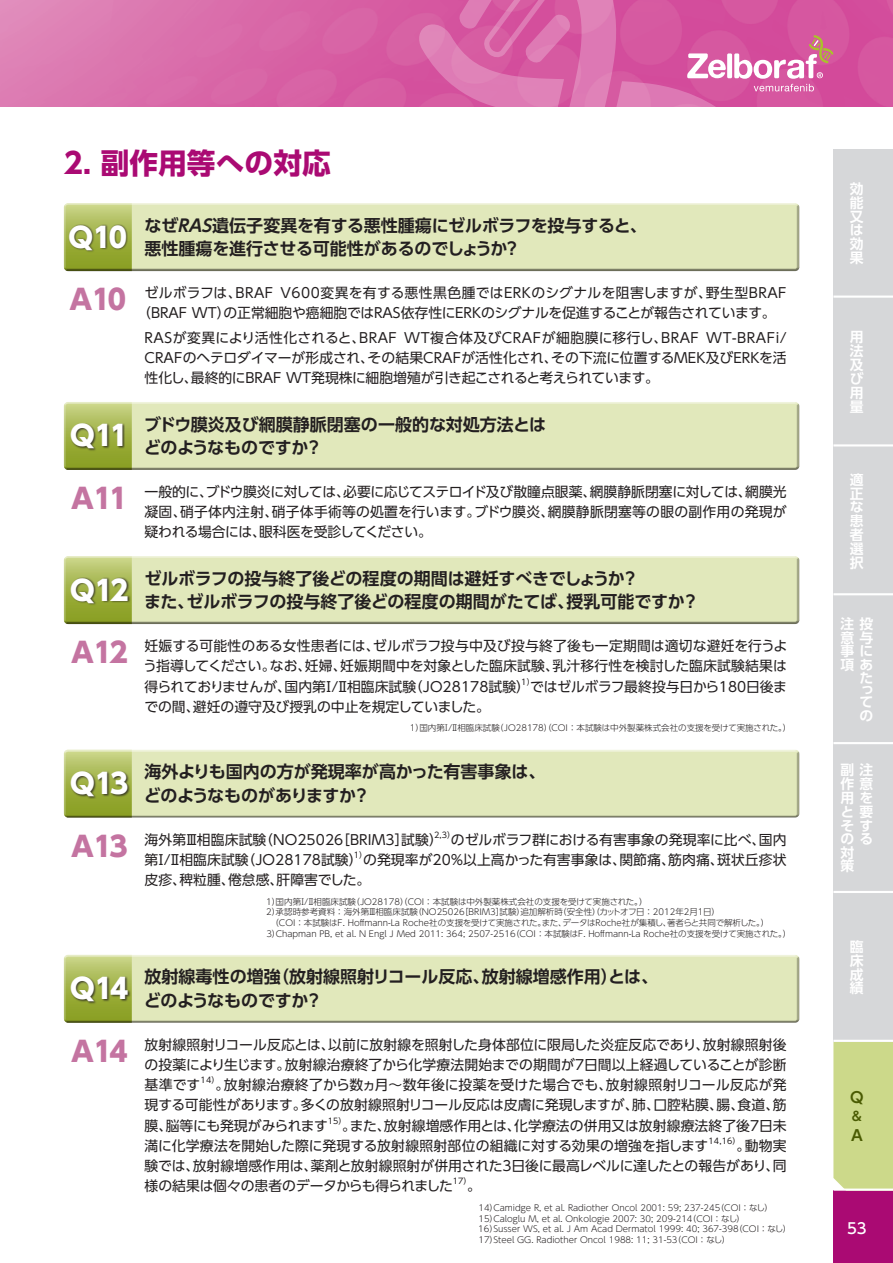
<style>
.page{position:relative;width:893px;height:1263px;background:#fff}
.page>*{position:absolute;margin:0;border:0;box-sizing:border-box;transform-origin:0 0}
.t1{font:700 28.65px "UD Shin Go Pro";color:#aa0a73}
.t2{font:800 27.6px "UD Shin Go Pro";letter-spacing:-.05em;color:#c474a1}
.t3{font:800 27.6px "UD Shin Go Pro";letter-spacing:-.05em;color:#fff}
.t4{font:700 16.95px/23.4px "UD Shin Go Pro De";color:#231f20}
.t5{font:500 14.85px "UD Shin Go Pro";color:#fff}
.t6{font:700 14.85px "UD Shin Go Pro De";color:#4a5b02}
.t7{font:13.8px/20.2px "UD Shin Go Pro";color:#231f20;text-align:justify}
.t8{font:700 13.8px/13.8px "UD Shin Go Pro De";color:#fff;text-align:justify}
.t9{font:700 12.75px "UD Shin Go Pro De";color:#4a5b02}
.t10{font:300 8.55px/10.6px "UD Shin Go Pro";color:#231f20}
.t11{font:8.1px "UD Shin Go Pro";letter-spacing:.02em;color:#231f20}
.s1{font-weight:800;font-size:27.6px;color:#c474a1}
</style>
<div class="page">
<img style="left:0;top:0;width:893px;height:106px">
<div style="left:833px;top:1191px;width:60px;height:72px;background:#aa0a73"></div>
<svg style="left:417px;top:0;width:416px;height:106px;background:#d966a8"></svg>
<svg style="left:66px;top:203px;width:731px;height:1px"></svg>
<div style="left:64px;top:204px;width:736px;height:68px;background:#231f20;opacity:.85"></div>
<div style="left:68px;top:224px;width:60px;height:29px;background:#231f20;opacity:.8"></div>
<svg style="left:66px;top:402px;width:731px;height:1px"></svg>
<div style="left:64px;top:403px;width:736px;height:68px;background:#231f20;opacity:.85"></div>
<svg style="left:66px;top:556px;width:731px;height:1px"></svg>
<div style="left:64px;top:557px;width:736px;height:68px;background:#231f20;opacity:.85"></div>
<div style="left:64px;top:750px;width:736px;height:69px;background:#231f20;opacity:.85"></div>
<svg style="left:65px;top:954px;width:733px;height:2px"></svg>
<div style="left:64px;top:956px;width:736px;height:68px;background:#231f20;opacity:.85"></div>
<div style="left:70px;top:423px;width:55px;height:28px;background:#231f20;opacity:.8"></div>
<div style="left:70px;top:577px;width:60px;height:29px;background:#231f20;opacity:.8"></div>
<div style="left:70px;top:770px;width:60px;height:29px;background:#231f20;opacity:.8"></div>
<div style="left:70px;top:976px;width:60px;height:28px;background:#231f20;opacity:.8"></div>
<div style="left:833px;top:1042px;width:60px;height:146px;background:#ccd98a"></div>
<div style="left:833px;top:149px;width:60px;height:149px;background:#d6d7d9"></div>
<div style="left:833px;top:298px;width:60px;height:148px;background:#d6d7d9"></div>
<div style="left:833px;top:446px;width:60px;height:149px;background:#d6d7d9"></div>
<div style="left:833px;top:595px;width:60px;height:149px;background:#d6d7d9"></div>
<div style="left:833px;top:744px;width:60px;height:149px;background:#d6d7d9"></div>
<div style="left:833px;top:893px;width:60px;height:149px;background:#d6d7d9"></div>
<hr style="left:833px;top:296px;width:60px;height:2px;background:#fff">
<hr style="left:833px;top:444px;width:60px;height:2px;background:#fff">
<hr style="left:833px;top:593px;width:60px;height:2px;background:#fff">
<hr style="left:833px;top:1040px;width:60px;height:2px;background:#fff">
<hr style="left:833px;top:742px;width:60px;height:2px;background:#fff">
<hr style="left:833px;top:891px;width:60px;height:2px;background:#fff">
<h1 class="t1" style="left:64px;top:140px;width:269px">2. 副作用等への対応</h1>
<p class="t4" style="left:69px;top:213px;width:580px;text-indent:76px">なぜRAS遺伝子変異を有する悪性腫瘍にゼルボラフを投与すると、<br><sup>Q10</sup> 悪性腫瘍を進行させる可能性があるのでしょうか？</p>
<p class="t7" style="left:137px;top:282px;width:651px;text-indent:7px">ゼルボラフは、BRAF V600変異を有する悪性黒色腫ではERKのシグナルを阻害しますが、野生型BRAF（BRAF WT）の正常細胞や癌細胞ではRAS依存性にERKのシグナルを促進することが報告されています。</p>
<p class="t7" style="left:145px;top:327px;width:644px">RASが変異により活性化されると、BRAF WT複合体及びCRAFが細胞膜に移行し、BRAF WT-BRAFi/ CRAFのヘテロダイマーが形成され、その結果CRAFが活性化され、その下流に位置するMEK及びERKを活性化し、最終的にBRAF WT発現株に細胞増殖が引き起こされると考えられています。</p>
<h2 class="t2" style="left:70px;top:277px;width:58px">A10</h2>
<h2 class="t3" style="left:70px;top:413px;width:60px">Q11</h2>
<h2 class="t2" style="left:71px;top:476px;width:58px">A11</h2>
<h2 class="t3" style="left:70px;top:567px;width:60px">Q12</h2>
<h2 class="t2" style="left:71px;top:630px;width:58px">A12</h2>
<h2 class="t3" style="left:70px;top:761px;width:60px">Q13</h2>
<h2 class="t2" style="left:71px;top:824px;width:58px">A13</h2>
<h2 class="t3" style="left:70px;top:966px;width:60px">Q14</h2>
<p class="t4" style="left:144px;top:412px;width:404px">ブドウ膜炎及び網膜静脈閉塞の一般的な対処方法とはどのようなものですか？</p>
<p class="t7" style="left:145px;top:481px;width:644px">一般的に、ブドウ膜炎に対しては、必要に応じてステロイド及び散瞳点眼薬、網膜静脈閉塞に対しては、網膜光凝固、硝子体内注射、硝子体手術等の処置を行います。ブドウ膜炎、網膜静脈閉塞等の眼の副作用の発現が疑われる場合には、眼科医を受診してください。</p>
<p class="t4" style="left:144px;top:566px;width:556px">ゼルボラフの投与終了後どの程度の期間は避妊すべきでしょうか？<br>また、ゼルボラフの投与終了後どの程度の期間がたてば、授乳可能ですか？</p>
<p class="t7" style="left:143px;top:635px;width:645px">妊娠する可能性のある女性患者には、ゼルボラフ投与中及び投与終了後も一定期間は適切な避妊を行うよう指導してください。なお、妊婦、妊娠期間中を対象とした臨床試験、乳汁移行性を検討した臨床試験結果は得られておりませんが、国内第Ⅰ/Ⅱ相臨床試験（JO28178試験）ではゼルボラフ最終投与日から180日後ま</p>
<p class="t11" style="left:521px;top:675px;width:15px">1）</p>
<p class="t7" style="left:144px;top:696px;width:347px">での間、避妊の遵守及び授乳の中止を規定していました。</p>
<p class="t10" style="left:410px;top:723px;width:383px">1）国内第Ⅰ/Ⅱ相臨床試験（JO28178）（COI：本試験は中外製薬株式会社の支援を受けて実施された。）</p>
<p class="t4" style="left:144px;top:760px;width:403px">海外よりも国内の方が発現率が高かった有害事象は、どのようなものがありますか？</p>
<p class="t7" style="left:145px;top:829px;width:300px">海外第Ⅲ相臨床試験（NO25026［BRIM3］試験）</p>
<p class="t11" style="left:434px;top:828px;width:23px">2,3）</p>
<p class="t7" style="left:145px;top:829px;width:644px;text-align:right">のゼルボラフ群における有害事象の発現率に比べ、国内<br>第Ⅰ/Ⅱ相臨床試験（JO28178試験）の発現率が20％以上高かった有害事象は、関節痛、筋肉痛、斑状丘疹状</p>
<p class="t11" style="left:354px;top:848px;width:15px">1）</p>
<p class="t7" style="left:145px;top:869px;width:227px">皮疹、稗粒腫、倦怠感、肝障害でした。</p>
<p class="t10" style="left:266px;top:896px;width:383px">1）国内第Ⅰ/Ⅱ相臨床試験（JO28178）（COI：本試験は中外製薬株式会社の支援を受けて実施された。）</p>
<p class="t10" style="left:266px;top:906px;width:455px">2）承認時参考資料：海外第Ⅲ相臨床試験（NO25026［BRIM3］試験）追加解析時（安全性）（カットオフ日：2012年2月1日）</p>
<p class="t10" style="left:270px;top:917px;width:500px">（COI：本試験はF. Hoffmann-La Roche社の支援を受けて実施された。また、データはRoche社が集積し、著者らと共同で解析した。）</p>
<p class="t10" style="left:266px;top:928px;width:526px">3）Chapman PB, et al. N Engl J Med 2011: 364; 2507-2516（COI：本試験はF. Hoffmann-La Roche社の支援を受けて実施された。）</p>
<p class="t4" style="left:144px;top:965px;width:516px">放射線毒性の増強（放射線照射リコール反応、放射線増感作用）とは、どのようなものですか？</p>
<p class="t7" style="left:145px;top:1034px;width:644px;text-indent:-73px"><span class="s1">A14</span> 放射線照射リコール反応とは、以前に放射線を照射した身体部位に限局した炎症反応であり、放射線照射後の投薬により生じます。放射線治療終了から化学療法開始までの期間が7日間以上経過していることが診断基準です</p>
<p class="t11" style="left:201px;top:1074px;width:21px">14）</p>
<p class="t7" style="left:145px;top:1074px;width:644px;text-indent:71px">。放射線治療終了から数ヵ月〜数年後に投薬を受けた場合でも、放射線照射リコール反応が発現する可能性があります。多くの放射線照射リコール反応は皮膚に発現しますが、肺、口腔粘膜、腸、食道、筋膜、脳等にも発現がみられます</p>
<p class="t11" style="left:328px;top:1114px;width:20px">15）</p>
<p class="t7" style="left:145px;top:1115px;width:644px;text-indent:198px">。また、放射線増感作用とは、化学療法の併用又は放射線療法終了後7日未満に化学療法を開始した際に発現する放射線照射部位の組織に対する効果の増強を指します</p>
<p class="t11" style="left:708px;top:1134px;width:34px">14,16）</p>
<p class="t7" style="left:145px;top:1135px;width:644px;text-indent:592px">。動物実験では、放射線増感作用は、薬剤と放射線照射が併用された3日後に最高レベルに達したとの報告があり、同様の結果は個々の患者のデータからも得られました</p>
<p class="t11" style="left:453px;top:1175px;width:20px">17）</p>
<p class="t7" style="left:467px;top:1175px;width:15px">。</p>
<p class="t10" style="left:478px;top:1202px;width:315px">14）Camidge R, et al. Radiother Oncol 2001: 59; 237-245（COI：なし）<br>15）Caloglu M, et al. Onkologie 2007: 30; 209-214（COI：なし）<br>16）Susser WS, et al. J Am Acad Dermatol 1999: 40; 367-398（COI：なし）17）Steel GG. Radiother Oncol 1988: 11; 31-53（COI：なし）</p>
<p class="t8" style="left:850px;top:182px;width:15px">効能又は効果</p>
<p class="t8" style="left:850px;top:330px;width:15px">用法及び用量</p>
<p class="t8" style="left:850px;top:472px;width:15px">適正な患者選択</p>
<p class="t8" style="left:840px;top:616px;width:34px;text-align:right">注投意与事に項あた</p>
<p class="t8" style="left:859px;top:683px;width:14px;line-height:12.1px">って</p>
<p class="t8" style="left:859px;top:708px;width:15px">の</p>
<p class="t8" style="left:840px;top:763px;width:34px;text-align:left">副注作意用<br>と<br>そ<br>のる対<br>策</p>
<p class="t8" style="left:859px;top:790px;width:15px">を要す</p>
<p class="t8" style="left:850px;top:939px;width:15px">臨床成績</p>
<p class="t6" style="left:850px;top:1085px;width:15px">Q</p>
<p class="t9" style="left:852px;top:1106px;width:11px">&amp;</p>
<p class="t6" style="left:851px;top:1123px;width:13px">A</p>
<p class="t5" style="left:847px;top:1216px;width:21px">53</p>
</div>
